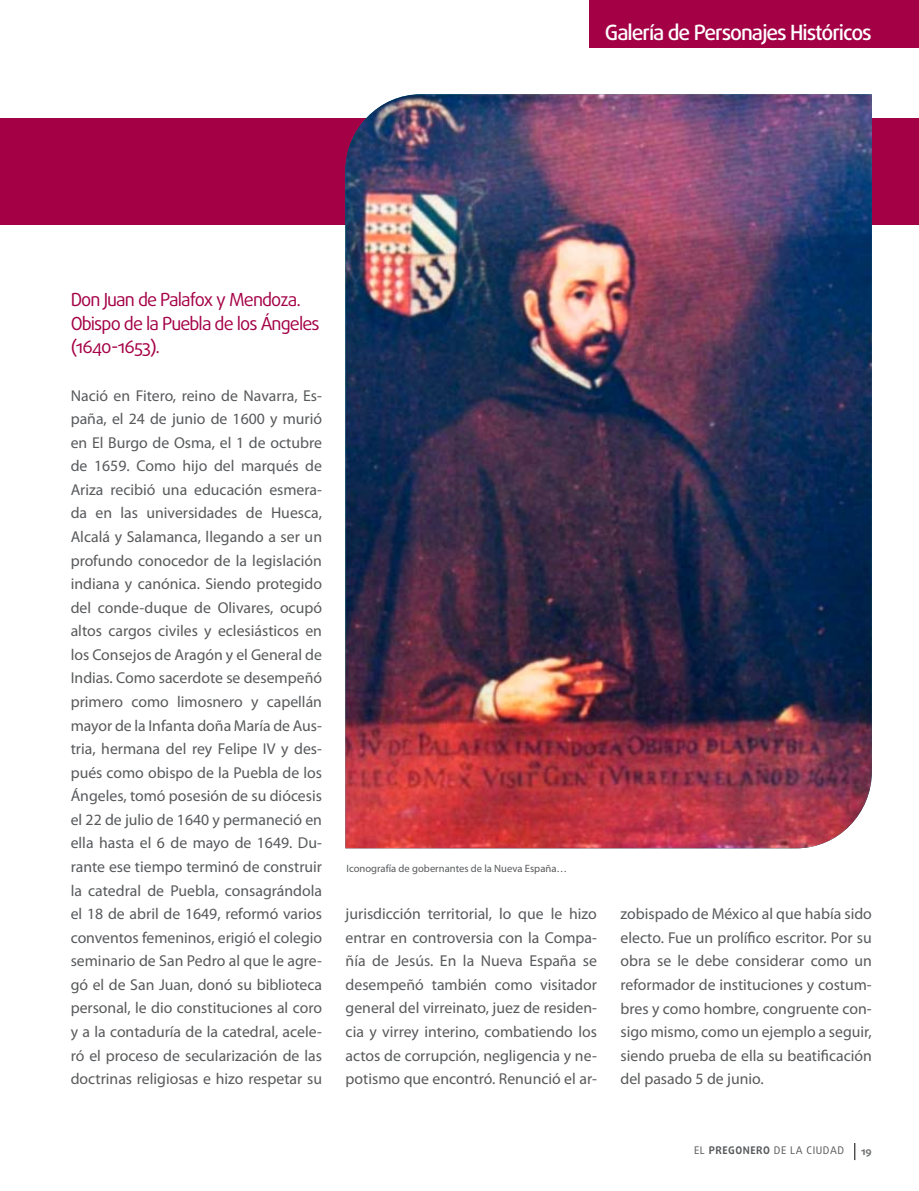
<style>
.page{position:relative;width:919px;height:1191px;background:#fff}
.page>*{position:absolute;margin:0;border:0;box-sizing:border-box;transform-origin:0 0}
.t1{font:500 21px "Daxline Pro";letter-spacing:-.05em;color:#fff}
.t2{font:18px/23.5px "Daxline Pro";letter-spacing:-.05em;color:#a40046}
.t3{font:15.75px/23.5px "Myriad Pro";color:#58595b;text-align:justify}
.t4{font:10.65px "Myriad Pro";color:#58595b}
.t5{font:10.5px "Daxline Pro";letter-spacing:.05em;color:#58595b}
.t6{font:700 10.5px "Daxline Pro";color:#6d6f71}
.s1{font-weight:700}
</style>
<div class="page">
<svg style="left:854px;top:1143px;width:1px;height:17px"></svg>
<div style="left:590px;top:0;width:328px;height:47px;background:#a40046"></div>
<div style="left:0;top:118px;width:918px;height:106px;background:#a40046"></div>
<img style="left:345px;top:94px;width:526px;height:754px">
<h1 class="t1" style="left:605px;top:18px;width:268px">Galería de Personajes Históricos</h1>
<p class="t2" style="left:71px;top:288px;width:250px">Don Juan de Palafox y Mendoza.<br>Obispo de la Puebla de los Ángeles (1640-1653).</p>
<p class="t3" style="left:71px;top:383px;width:253px">Nació en Fitero, reino de Navarra, Es&shy;paña, el 24 de junio de 1600 y murió en El Burgo de Osma, el 1 de octubre de 1659. Como hijo del marqués de Ariza recibió una educación esmera&shy;da en las universidades de Huesca, Alcalá y Salamanca, llegando a ser un profundo conocedor de la legislación indiana y canónica. Siendo protegido del conde-duque de Olivares, ocupó altos cargos civiles y eclesiásticos en los Consejos de Aragón y el General de Indias. Como sacerdote se desempeñó primero como limosnero y capellán mayor de la Infanta doña María de Aus&shy;tria, hermana del rey Felipe IV y des&shy;pués como obispo de la Puebla de los Ángeles, tomó posesión de su diócesis el 22 de julio de 1640 y permaneció en ella hasta el 6 de mayo de 1649. Du&shy;rante ese tiempo terminó de construir la catedral de Puebla, consagrándola el 18 de abril de 1649, reformó varios conventos femeninos, erigió el colegio seminario de San Pedro al que le agre&shy;gó el de San Juan, donó su biblioteca personal, le dio constituciones al coro y a la contaduría de la catedral, acele&shy;ró el proceso de secularización de las doctrinas religiosas e hizo respetar su</p>
<p class="t4" style="left:346px;top:862px;width:222px">Iconografía de gobernantes de la Nueva España…</p>
<p class="t3" style="left:345px;top:902px;width:253px">jurisdicción territorial, lo que le hizo entrar en controversia con la Compa&shy;ñía de Jesús. En la Nueva España se desempeñó también como visitador general del virreinato, juez de residen&shy;cia y virrey interino, combatiendo los actos de corrupción, negligencia y ne&shy;potismo que encontró. Renunció el ar-</p>
<p class="t3" style="left:620px;top:902px;width:253px">zobispado de México al que había sido electo. Fue un prolífico escritor. Por su obra se le debe considerar como un reformador de instituciones y costum&shy;bres y como hombre, congruente con&shy;sigo mismo, como un ejemplo a seguir, siendo prueba de ella su beatificación del pasado 5 de junio.</p>
<p class="t5" style="left:694px;top:1143px;width:151px">EL <span class="s1">PREGONERO</span> DE LA CIUDAD</p>
<p class="t6" style="left:861px;top:1144px;width:12px">19</p>
</div>
